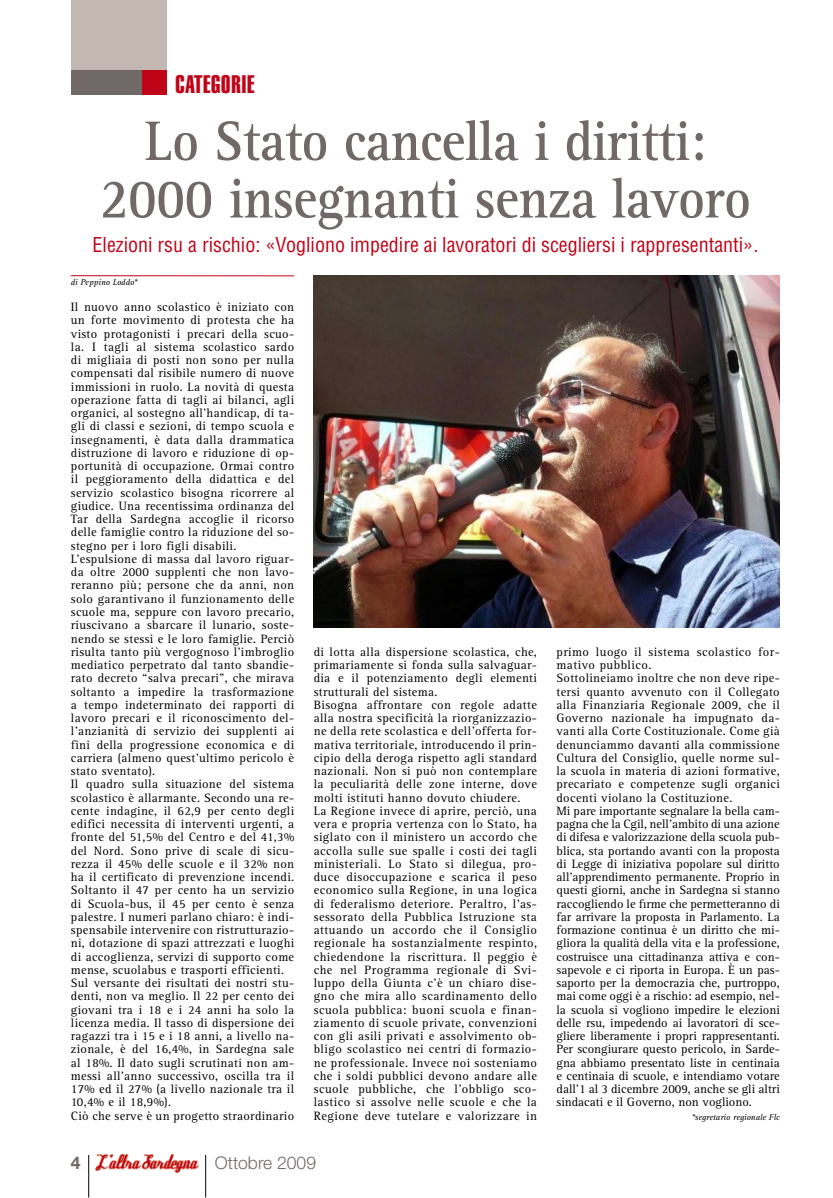
<style>
.page{position:relative;width:833px;height:1198px;background:#fff}
.page>*{position:absolute;margin:0;border:0;box-sizing:border-box;transform-origin:0 0}
.t1{font:700 57.5px/57.5px "Rotis Serif";letter-spacing:-.01em;color:#706967;text-align:center;scale:.9 1}
.t2{font:25px "Helvetica Extra Compressed";letter-spacing:.03em;color:#c00418}
.t3{font:condensed 20px "Helvetica";color:#c00418}
.t4{font:300 17.5px "Helvetica Neue";color:#706967}
.t5{font:700 17.5px "Helvetica Neue";color:#706967}
.t6{font:12.5px/13.2px "Rotis Serif";letter-spacing:.025em;color:#000}
.t7{font:12.5px/13.2px "Rotis Serif";color:#000}
.t8{font:italic 8.75px "Rotis Serif";color:#000}
</style>
<div class="page">
<div style="left:71px;top:0;width:96px;height:70px;background:#c3b7b2"></div>
<div style="left:142px;top:70px;width:25px;height:25px;background:#c00418"></div>
<div style="left:71px;top:70px;width:71px;height:25px;background:#706967"></div>
<hr style="left:88px;top:1155px;width:1px;height:42px;background:#000">
<hr style="left:205px;top:1155px;width:1px;height:42px;background:#000">
<img style="left:96px;top:1154px;width:102px;height:19px">
<img style="left:314px;top:275px;width:466px;height:352px">
<hr style="left:71px;top:275px;width:223px;height:1px;background:#c00418">
<h2 class="t2" style="left:175px;top:69px;width:81px">CATEGORIE</h2>
<h1 class="t1" style="left:100px;top:113px;width:725px">Lo Stato cancella i diritti:<br>2000 insegnanti senza lavoro</h1>
<h3 class="t3" style="left:93px;top:233px;width:667px">Elezioni rsu a rischio: «Vogliono impedire ai lavoratori di scegliersi i rappresentanti».</h3>
<p class="t8" style="left:71px;top:277px;width:68px">di Peppino Loddo*</p>
<p class="t6" style="left:71px;top:301px;width:225px">Il nuovo anno scolastico è iniziato con un forte movimento di protesta che ha visto protagonisti i precari della scuo&shy;la. I tagli al sistema scolastico sardo di migliaia di posti non sono per nulla compensati dal risibile numero di nuove immissioni in ruolo. La novità di questa operazione fatta di tagli ai bilanci, agli organici, al sostegno all’handicap, di ta&shy;gli di classi e sezioni, di tempo scuola e insegnamenti, è data dalla drammatica distruzione di lavoro e riduzione di op&shy;portunità di occupazione. Ormai contro il peggioramento della didattica e del servizio scolastico bisogna ricorrere al giudice. Una recentissima ordinanza del Tar della Sardegna accoglie il ricorso delle famiglie contro la riduzione del so&shy;stegno per i loro figli disabili.<br>L’espulsione di massa dal lavoro riguar&shy;da oltre 2000 supplenti che non lavo&shy;reranno più; persone che da anni, non solo garantivano il funzionamento delle scuole ma, seppure con lavoro precario, riuscivano a sbarcare il lunario, soste&shy;nendo se stessi e le loro famiglie. Perciò risulta tanto più vergognoso l’imbroglio mediatico perpetrato dal tanto sbandie&shy;rato decreto “salva precari”, che mirava soltanto a impedire la trasformazione a tempo indeterminato dei rapporti di lavoro precari e il riconoscimento del&shy;l’anzianità di servizio dei supplenti ai fini della progressione economica e di carriera (almeno quest’ultimo pericolo è stato sventato).<br>Il quadro sulla situazione del sistema scolastico è allarmante. Secondo una re&shy;cente indagine, il 62,9 per cento degli edifici necessita di interventi urgenti, a fronte del 51,5% del Centro e del 41,3% del Nord. Sono prive di scale di sicu&shy;rezza il 45% delle scuole e il 32% non ha il certificato di prevenzione incendi.<br>Soltanto il 47 per cento ha un servizio di Scuola-bus, il 45 per cento è senza palestre. I numeri parlano chiaro: è indi&shy;spensabile intervenire con ristrutturazio&shy;ni, dotazione di spazi attrezzati e luoghi di accoglienza, servizi di supporto come mense, scuolabus e trasporti efficienti.<br>Sul versante dei risultati dei nostri stu&shy;denti, non va meglio. Il 22 per cento dei giovani tra i 18 e i 24 anni ha solo la licenza media. Il tasso di dispersione dei ragazzi tra i 15 e i 18 anni, a livello na&shy;zionale, è del 16,4%, in Sardegna sale al 18%. Il dato sugli scrutinati non am&shy;messi all’anno successivo, oscilla tra il 17% ed il 27% (a livello nazionale tra il 10,4% e il 18,9%).<br>Ciò che serve è un progetto straordinario</p>
<p class="t6" style="left:314px;top:645px;width:225px">di lotta alla dispersione scolastica, che, primariamente si fonda sulla salvaguar&shy;dia e il potenziamento degli elementi strutturali del sistema.<br>Bisogna affrontare con regole adatte alla nostra specificità la riorganizzazio&shy;ne della rete scolastica e dell’offerta for&shy;mativa territoriale, introducendo il prin&shy;cipio della deroga rispetto agli standard nazionali. Non si può non contemplare la peculiarità delle zone interne, dove molti istituti hanno dovuto chiudere.<br>La Regione invece di aprire, perciò, una vera e propria vertenza con lo Stato, ha siglato con il ministero un accordo che accolla sulle sue spalle i costi dei tagli ministeriali. Lo Stato si dilegua, pro&shy;duce disoccupazione e scarica il peso economico sulla Regione, in una logica di federalismo deteriore. Peraltro, l’as&shy;sessorato della Pubblica Istruzione sta attuando un accordo che il Consiglio regionale ha sostanzialmente respinto, chiedendone la riscrittura. Il peggio è che nel Programma regionale di Svi&shy;luppo della Giunta c’è un chiaro dise&shy;gno che mira allo scardinamento dello scuola pubblica: buoni scuola e finan&shy;ziamento di scuole private, convenzioni con gli asili privati e assolvimento ob&shy;bligo scolastico nei centri di formazio&shy;ne professionale. Invece noi sosteniamo che i soldi pubblici devono andare alle scuole pubbliche, che l’obbligo sco&shy;lastico si assolve nelle scuole e che la Regione deve tutelare e valorizzare in</p>
<p class="t7" style="left:556px;top:645px;width:225px">primo luogo il sistema scolastico for&shy;mativo pubblico.<br>Sottolineiamo inoltre che non deve ripe&shy;tersi quanto avvenuto con il Collegato alla Finanziaria Regionale 2009, che il Governo nazionale ha impugnato da&shy;vanti alla Corte Costituzionale. Come già denunciammo davanti alla commissione Cultura del Consiglio, quelle norme sul&shy;la scuola in materia di azioni formative, precariato e competenze sugli organici docenti violano la Costituzione.<br>Mi pare importante segnalare la bella cam&shy;pagna che la Cgil, nell’ambito di una azione di difesa e valorizzazione della scuola pub&shy;blica, sta portando avanti con la proposta di Legge di iniziativa popolare sul diritto all’apprendimento permanente. Proprio in questi giorni, anche in Sardegna si stanno raccogliendo le firme che permetteranno di far arrivare la proposta in Parlamento. La formazione continua è un diritto che mi&shy;gliora la qualità della vita e la professione, costruisce una cittadinanza attiva e con&shy;sapevole e ci riporta in Europa. È un pas&shy;saporto per la democrazia che, purtroppo, mai come oggi è a rischio: ad esempio, nel&shy;la scuola si vogliono impedire le elezioni delle rsu, impedendo ai lavoratori di sce&shy;gliere liberamente i propri rappresentanti.<br>Per scongiurare questo pericolo, in Sarde&shy;gna abbiamo presentato liste in centinaia e centinaia di scuole, e intendiamo votare dall’1 al 3 dicembre 2009, anche se gli altri sindacati e il Governo, non vogliono.</p>
<p class="t8" style="left:692px;top:1112px;width:89px">*segretario regionale Flc</p>
<h3 class="t5" style="left:71px;top:1151px;width:11px">4</h3>
<h3 class="t4" style="left:215px;top:1151px;width:103px">Ottobre 2009</h3>
</div>
